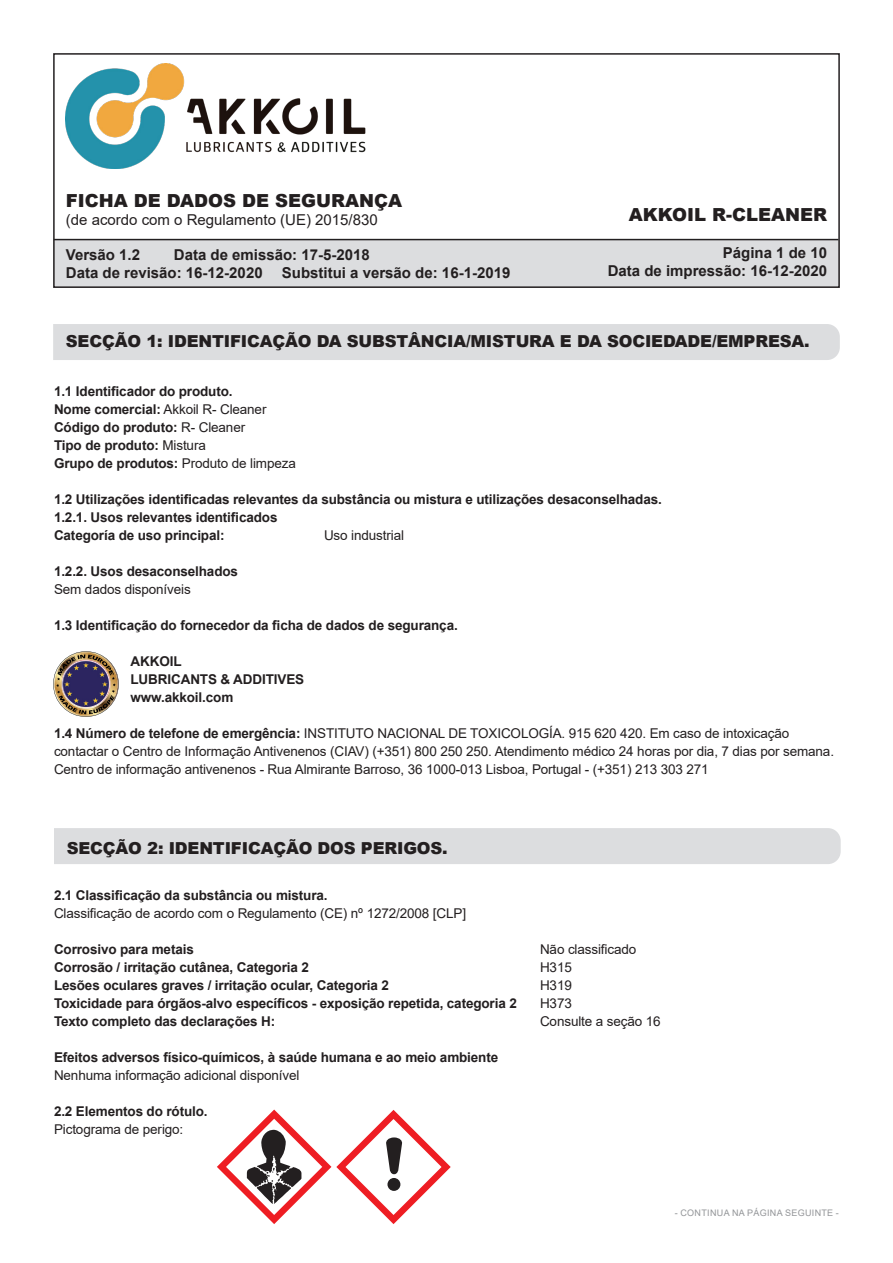
<style>
.page{position:relative;width:893px;height:1263px;background:#fff}
.page>*{position:absolute;margin:0;border:0;box-sizing:border-box;transform-origin:0 0}
.t1{font:900 18px "Arial";color:#231f20}
.t2{font:900 16.5px "Arial";letter-spacing:-.01em;color:#231f20}
.t3{font:700 15px/18px "Arial";color:#231f20}
.t4{font:15px "Arial";color:#231f20}
.t5{font:700 13.5px "Arial";letter-spacing:-.01em;color:#231f20}
.t6{font:13.5px/18px "Arial";letter-spacing:-.01em;color:#231f20}
.t7{font:9px "Arial";letter-spacing:.035em;color:#939598}
.s1{font-weight:700}
.s2{font-weight:400}
</style>
<div class="page">
<div style="left:53px;top:240px;width:787px;height:48px;background:#dcdddf"></div>
<div style="left:53px;top:53px;width:787px;height:235px;border:2px solid #231f20"></div>
<img style="left:66px;top:64px;width:300px;height:104px">
<hr style="left:54px;top:239px;width:784px;height:1px;background:#231f20">
<div style="left:53px;top:324px;width:787px;height:36px;background:#dcdddf"></div>
<div style="left:54px;top:828px;width:787px;height:36px;background:#dcdddf"></div>
<img style="left:53px;top:651px;width:66px;height:66px">
<svg style="left:217px;top:1109px;width:234px;height:115px"></svg>
<h1 class="t1" style="left:66px;top:187px;width:338px">FICHA DE DADOS DE SEGURANÇA</h1>
<p class="t4" style="left:66px;top:209px;width:313px">(de acordo com o Regulamento (UE) 2015/830</p>
<p class="t3" style="left:66px;top:246px;width:76px">Versão 1.2</p>
<p class="t3" style="left:66px;top:246px;width:305px;text-indent:108px">Data de emissão: 17-5-2018<br>Data de revisão: 16-12-2020</p>
<p class="t3" style="left:282px;top:264px;width:230px">Substitui a versão de: 16-1-2019</p>
<h1 class="t1" style="left:629px;top:201px;width:200px">AKKOIL R-CLEANER</h1>
<p class="t3" style="left:608px;top:244px;width:221px;text-align:right">Página 1 de 10<br>Data de impressão: 16-12-2020</p>
<p class="t2" style="left:66px;top:329px;width:745px">SECÇÃO 1: IDENTIFICAÇÃO DA SUBSTÂNCIA/MISTURA E DA SOCIEDADE/EMPRESA.</p>
<p class="t5" style="left:54px;top:382px;width:180px">1.1 Identificador do produto.</p>
<p class="t6" style="left:54px;top:400px;width:214px"><span class="s1">Nome comercial:</span> Akkoil R- Cleaner</p>
<p class="t5" style="left:54px;top:418px;width:193px">Código do produto: <span class="s2">R- Cleaner</span></p>
<p class="t5" style="left:54px;top:436px;width:153px">Tipo de produto: <span class="s2">Mistura</span></p>
<p class="t5" style="left:54px;top:454px;width:243px">Grupo de produtos: <span class="s2">Produto de limpeza</span></p>
<p class="t5" style="left:54px;top:490px;width:609px">1.2 Utilizações identificadas relevantes da substância ou mistura e utilizações desaconselhadas.</p>
<p class="t5" style="left:54px;top:508px;width:225px">1.2.1. Usos relevantes identificados</p>
<p class="t5" style="left:54px;top:526px;width:172px">Categoría de uso principal:</p>
<p class="t6" style="left:324px;top:526px;width:82px">Uso industrial</p>
<p class="t5" style="left:54px;top:562px;width:186px">1.2.2. Usos desaconselhados</p>
<p class="t6" style="left:54px;top:580px;width:138px">Sem dados disponíveis</p>
<p class="t5" style="left:54px;top:616px;width:405px">1.3 Identificação do fornecedor da ficha de dados de segurança.</p>
<p class="t5" style="left:131px;top:652px;width:53px">AKKOIL</p>
<p class="t5" style="left:131px;top:670px;width:175px">LUBRICANTS &amp; ADDITIVES</p>
<p class="t5" style="left:131px;top:688px;width:104px">www.akkoil.com</p>
<p class="t6" style="left:54px;top:724px;width:782px"><span class="s1">1.4 Número de telefone de emergência:</span> INSTITUTO NACIONAL DE TOXICOLOGÍA. 915 620 420. Em caso de intoxicação contactar o Centro de Informação Antivenenos (CIAV) (+351) 800 250 250. Atendimento médico 24 horas por dia, 7 dias por semana.</p>
<p class="t6" style="left:54px;top:760px;width:656px">Centro de informação antivenenos - Rua Almirante Barroso, 36 1000-013 Lisboa, Portugal - (+351) 213 303 271</p>
<p class="t2" style="left:67px;top:836px;width:383px">SECÇÃO 2: IDENTIFICAÇÃO DOS PERIGOS.</p>
<p class="t5" style="left:54px;top:886px;width:275px">2.1 Classificação da substância ou mistura.</p>
<p class="t6" style="left:54px;top:904px;width:414px">Classificação de acordo com o Regulamento (CE) nº 1272/2008 [CLP]</p>
<p class="t5" style="left:54px;top:940px;width:141px">Corrosivo para metais</p>
<p class="t6" style="left:540px;top:940px;width:98px">Não classificado</p>
<p class="t5" style="left:54px;top:958px;width:256px">Corrosão / irritação cutânea, Categoria 2</p>
<p class="t6" style="left:540px;top:958px;width:33px">H315</p>
<p class="t5" style="left:54px;top:976px;width:337px">Lesões oculares graves / irritação ocular, Categoria 2</p>
<p class="t6" style="left:540px;top:976px;width:33px">H319</p>
<p class="t5" style="left:54px;top:994px;width:464px">Toxicidade para órgãos-alvo específicos - exposição repetida, categoria 2</p>
<p class="t6" style="left:540px;top:994px;width:33px">H373</p>
<p class="t5" style="left:54px;top:1012px;width:223px">Texto completo das declarações H:</p>
<p class="t6" style="left:540px;top:1012px;width:122px">Consulte a seção 16</p>
<p class="t5" style="left:54px;top:1048px;width:446px">Efeitos adversos físico-químicos, à saúde humana e ao meio ambiente</p>
<p class="t6" style="left:54px;top:1066px;width:247px">Nenhuma informação adicional disponível</p>
<p class="t5" style="left:54px;top:1102px;width:155px">2.2 Elementos do rótulo.</p>
<p class="t6" style="left:54px;top:1120px;width:131px">Pictograma de perigo:</p>
<p class="t7" style="left:675px;top:1206px;width:166px">- CONTINUA NA PÁGINA SEGUINTE -</p>
</div>
